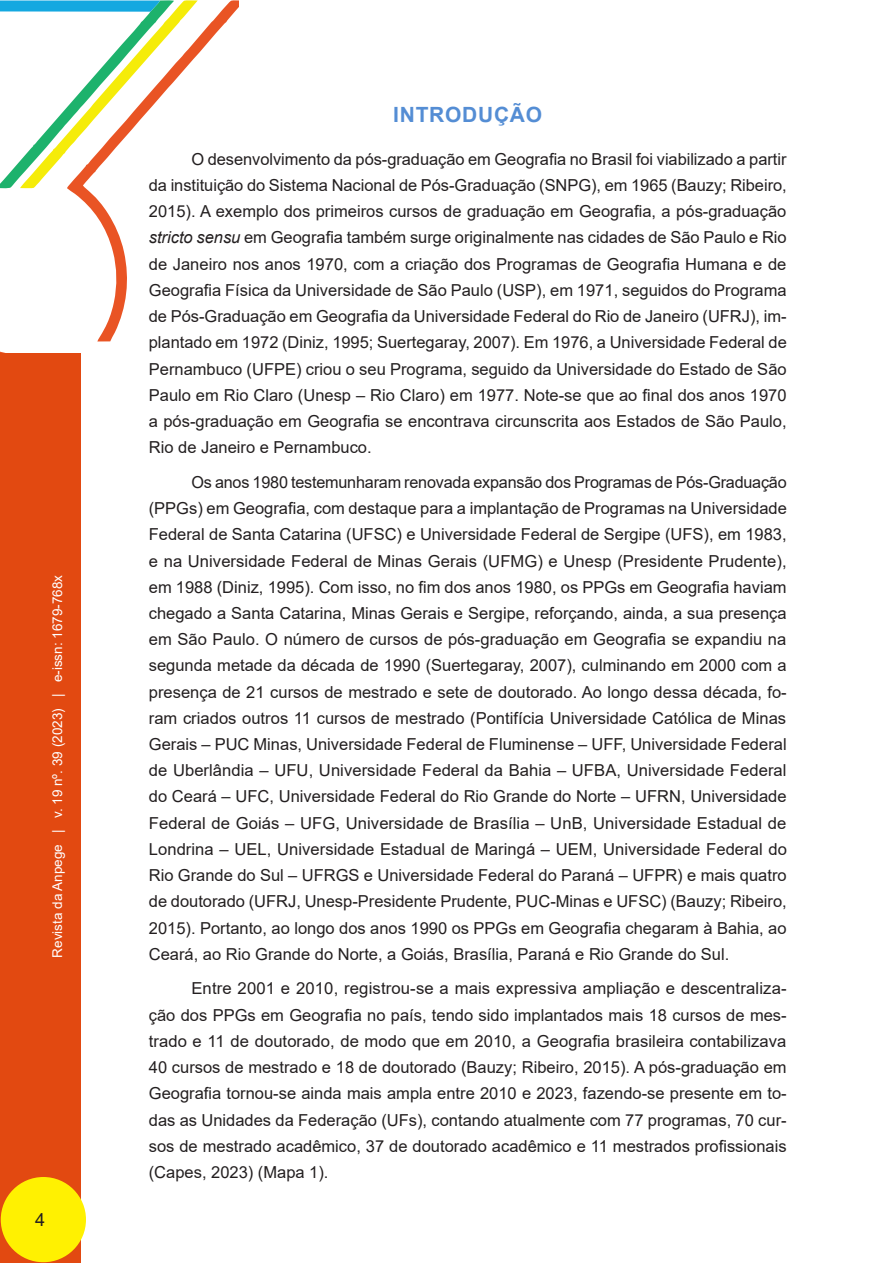
<style>
.page{position:relative;width:893px;height:1263px;background:#fff}
.page>*{position:absolute;margin:0;border:0;box-sizing:border-box;transform-origin:0 0}
._03_SUBTITULO{font:700 21px "Arial";letter-spacing:.035em;color:#548dd4}
.t1{font:18px "Arial";color:#231f20}
._04_CORPO_DO_TEXTO{font:16.5px/26.2px "Arial";color:#231f20;text-align:justify}
.t2{font:13.5px "Arial";color:#fff}
.s1{font-style:italic}
</style>
<div class="page">
<svg style="left:0;top:351px;width:19px;height:3px"></svg>
<svg style="left:69px;top:0;width:170px;height:341px"></svg>
<svg style="left:0;top:0;width:198px;height:190px"></svg>
<div style="left:0;top:354px;width:80px;height:909px;background:#e24911"></div>
<div style="left:1px;top:1177px;width:85px;height:85px;background:#fff101;border-radius:50%"></div>
<p class="t2" style="left:48px;top:957px;width:384px;rotate:-90deg">Revista da Anpege | v. 19 nº. 39 (2023) | e-issn: 1679-768x</p>
<p class="t1" style="left:35px;top:1207px;width:12px">4</p>
<p class="_03_SUBTITULO" style="left:393px;top:99px;width:150px">INTRODUÇÃO</p>
<p class="_04_CORPO_DO_TEXTO" style="left:149px;top:146px;width:640px;text-indent:43px">O desenvolvimento da pós-graduação em Geografia no Brasil foi viabilizado a partir da instituição do Sistema Nacional de Pós-Graduação (SNPG), em 1965 (Bauzy; Ribeiro, 2015). A exemplo dos primeiros cursos de graduação em Geografia, a pós-graduação <span class="s1">stricto sensu</span> em Geografia também surge originalmente nas cidades de São Paulo e Rio de Janeiro nos anos 1970, com a criação dos Programas de Geografia Humana e de Geografia Física da Universidade de São Paulo (USP), em 1971, seguidos do Programa de Pós-Graduação em Geografia da Universidade Federal do Rio de Janeiro (UFRJ), im&shy;plantado em 1972 (Diniz, 1995; Suertegaray, 2007). Em 1976, a Universidade Federal de Pernambuco (UFPE) criou o seu Programa, seguido da Universidade do Estado de São Paulo em Rio Claro (Unesp – Rio Claro) em 1977. Note-se que ao final dos anos 1970 a pós-graduação em Geografia se encontrava circunscrita aos Estados de São Paulo, Rio de Janeiro e Pernambuco.</p>
<p class="_04_CORPO_DO_TEXTO" style="left:149px;top:469px;width:640px;text-indent:43px">Os anos 1980 testemunharam renovada expansão dos Programas de Pós-Graduação (PPGs) em Geografia, com destaque para a implantação de Programas na Universidade Federal de Santa Catarina (UFSC) e Universidade Federal de Sergipe (UFS), em 1983, e na Universidade Federal de Minas Gerais (UFMG) e Unesp (Presidente Prudente), em 1988 (Diniz, 1995). Com isso, no fim dos anos 1980, os PPGs em Geografia haviam chegado a Santa Catarina, Minas Gerais e Sergipe, reforçando, ainda, a sua presença em São Paulo. O número de cursos de pós-graduação em Geografia se expandiu na segunda metade da década de 1990 (Suertegaray, 2007), culminando em 2000 com a presença de 21 cursos de mestrado e sete de doutorado. Ao longo dessa década, fo&shy;ram criados outros 11 cursos de mestrado (Pontifícia Universidade Católica de Minas Gerais – PUC Minas, Universidade Federal de Fluminense – UFF, Universidade Federal de Uberlândia – UFU, Universidade Federal da Bahia – UFBA, Universidade Federal do Ceará – UFC, Universidade Federal do Rio Grande do Norte – UFRN, Universidade Federal de Goiás – UFG, Universidade de Brasília – UnB, Universidade Estadual de Londrina – UEL, Universidade Estadual de Maringá – UEM, Universidade Federal do Rio Grande do Sul – UFRGS e Universidade Federal do Paraná – UFPR) e mais quatro de doutorado (UFRJ, Unesp-Presidente Prudente, PUC-Minas e UFSC) (Bauzy; Ribeiro, 2015). Portanto, ao longo dos anos 1990 os PPGs em Geografia chegaram à Bahia, ao Ceará, ao Rio Grande do Norte, a Goiás, Brasília, Paraná e Rio Grande do Sul.</p>
<p class="_04_CORPO_DO_TEXTO" style="left:149px;top:975px;width:639px;text-indent:43px">Entre 2001 e 2010, registrou-se a mais expressiva ampliação e descentraliza&shy;ção dos PPGs em Geografia no país, tendo sido implantados mais 18 cursos de mes&shy;trado e 11 de doutorado, de modo que em 2010, a Geografia brasileira contabilizava 40 cursos de mestrado e 18 de doutorado (Bauzy; Ribeiro, 2015). A pós-graduação em Geografia tornou-se ainda mais ampla entre 2010 e 2023, fazendo-se presente em to&shy;das as Unidades da Federação (UFs), contando atualmente com 77 programas, 70 cur&shy;sos de mestrado acadêmico, 37 de doutorado acadêmico e 11 mestrados profissionais (Capes, 2023) (Mapa 1).</p>
</div>
